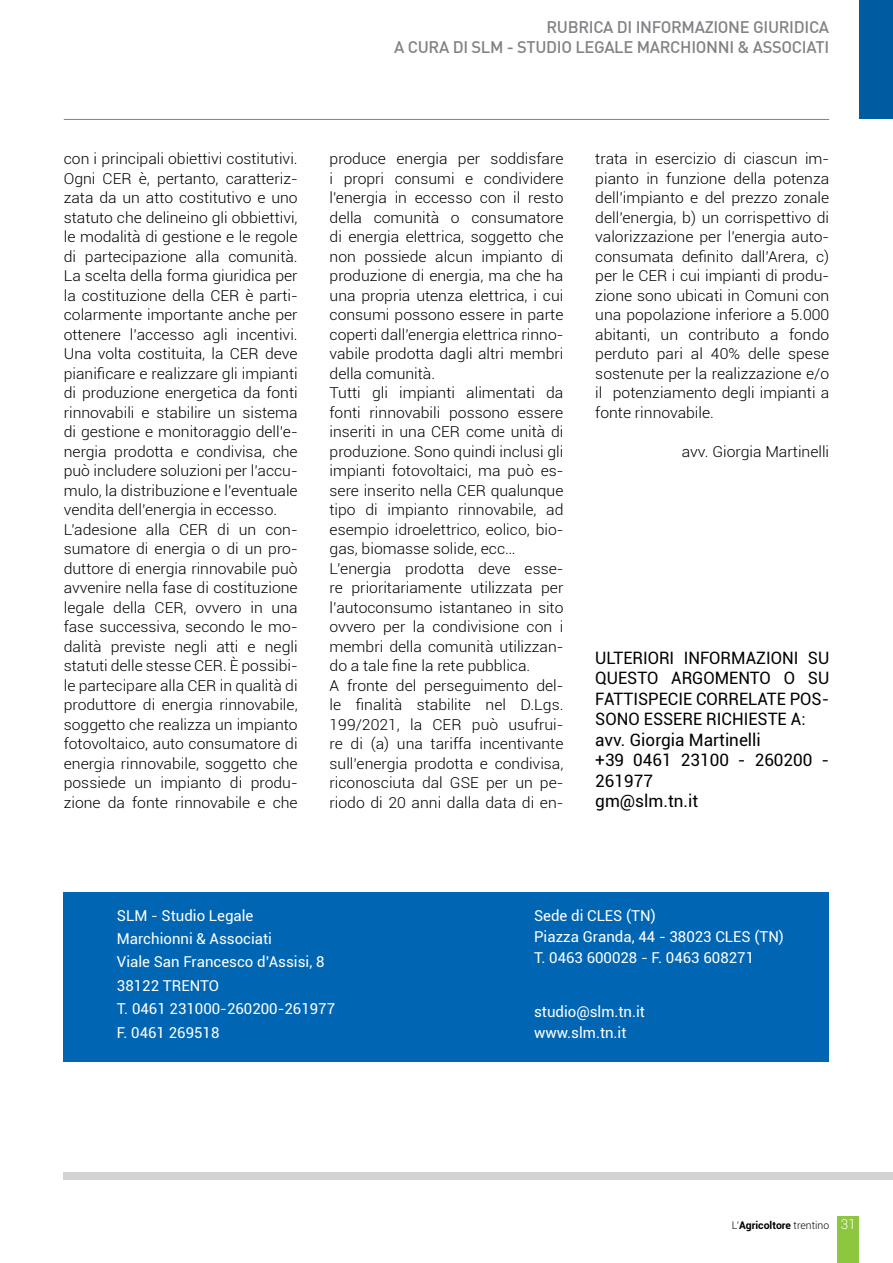
<style>
.page{position:relative;width:893px;height:1263px;background:#fff}
.page>*{position:absolute;margin:0;border:0;box-sizing:border-box;transform-origin:0 0}
.t1{font:17.1px/20.5px "Roboto";color:#000}
.t2{font:500 16.5px/19.8px "DIN Pro";letter-spacing:-.02em;color:#808285;text-align:right}
.t3{font:300 15px/19.5px "Roboto";color:#000;scale:1.05 1}
.t4{font:15px/23.4px "Roboto";color:#fff}
.t5{font:700 10.5px "Roboto";color:#000}
.s1{font-weight:300}
.s2{font-weight:300;font-size:13.5px;color:#fff}
</style>
<div class="page">
<div style="left:838px;top:1216px;width:21px;height:47px;background:#8dc63f"></div>
<div style="left:859px;top:0;width:34px;height:119px;background:#005b9f"></div>
<hr style="left:64px;top:119px;width:765px;height:1px;background:#808285">
<div style="left:64px;top:892px;width:765px;height:170px;background:#0066b3"></div>
<div style="left:64px;top:1172px;width:829px;height:7px;background:#d1d3d4"></div>
<p class="t2" style="left:394px;top:17px;width:437px">RUBRICA DI INFORMAZIONE GIURIDICA<br>A CURA DI SLM - STUDIO LEGALE MARCHIONNI &amp; ASSOCIATI</p>
<p class="t3" style="left:64px;top:149px;width:224px">con i principali obiettivi costitutivi.<br>Ogni CER è, pertanto, caratteriz&shy;zata da un atto costitutivo e uno statuto che delineino gli obbiettivi, le modalità di gestione e le regole di partecipazione alla comunità.<br>La scelta della forma giuridica per la costituzione della CER è parti&shy;colarmente importante anche per ottenere l’accesso agli incentivi.<br>Una volta costituita, la CER deve pianificare e realizzare gli impianti di produzione energetica da fonti rinnovabili e stabilire un sistema di gestione e monitoraggio dell’e&shy;nergia prodotta e condivisa, che può includere soluzioni per l’accu&shy;mulo, la distribuzione e l’eventuale vendita dell’energia in eccesso.<br>L'adesione alla CER di un con&shy;sumatore di energia o di un pro&shy;duttore di energia rinnovabile può avvenire nella fase di costituzione legale della CER, ovvero in una fase successiva, secondo le mo&shy;dalità previste negli atti e negli statuti delle stesse CER. È possibi&shy;le partecipare alla CER in qualità di produttore di energia rinnovabile, soggetto che realizza un impianto fotovoltaico, auto consumatore di energia rinnovabile, soggetto che possiede un impianto di produ&shy;zione da fonte rinnovabile e che</p>
<p class="t3" style="left:330px;top:149px;width:224px">produce energia per soddisfare i propri consumi e condividere l'energia in eccesso con il resto della comunità o consumatore di energia elettrica, soggetto che non possiede alcun impianto di produzione di energia, ma che ha una propria utenza elettrica, i cui consumi possono essere in parte coperti dall'energia elettrica rinno&shy;vabile prodotta dagli altri membri della comunità.<br>Tutti gli impianti alimentati da fonti rinnovabili possono essere inseriti in una CER come unità di produzione. Sono quindi inclusi gli impianti fotovoltaici, ma può es&shy;sere inserito nella CER qualunque tipo di impianto rinnovabile, ad esempio idroelettrico, eolico, bio&shy;gas, biomasse solide, ecc…<br>L’energia prodotta deve esse&shy;re prioritariamente utilizzata per l’autoconsumo istantaneo in sito ovvero per la condivisione con i membri della comunità utilizzan&shy;do a tale fine la rete pubblica.<br>A fronte del perseguimento del&shy;le finalità stabilite nel D.Lgs.<br>199/2021, la CER può usufrui&shy;re di (a) una tariffa incentivante sull’energia prodotta e condivisa, riconosciuta dal GSE per un pe&shy;riodo di 20 anni dalla data di en-</p>
<p class="t3" style="left:595px;top:149px;width:224px;text-align:justify">trata in esercizio di ciascun im&shy;pianto in funzione della potenza dell’impianto e del prezzo zonale dell’energia, b) un corrispettivo di valorizzazione per l’energia auto&shy;consumata definito dall’Arera, c) per le CER i cui impianti di produ&shy;zione sono ubicati in Comuni con una popolazione inferiore a 5.000 abitanti, un contributo a fondo perduto pari al 40% delle spese sostenute per la realizzazione e/o il potenziamento degli impianti a fonte rinnovabile.</p>
<p class="t3" style="left:682px;top:441px;width:142px">avv. Giorgia Martinelli</p>
<p class="t1" style="left:595px;top:647px;width:235px">ULTERIORI INFORMAZIONI SU<br>QUESTO ARGOMENTO O SU<br>FATTISPECIE CORRELATE POS-<br>SONO ESSERE RICHIESTE A: avv. Giorgia Martinelli<br>+39 0461 23100 - 260200 -<br>261977<br>gm@slm.tn.it</p>
<p class="t4" style="left:117px;top:903px;width:220px">SLM - Studio Legale<br>Marchionni &amp; Associati<br>Viale San Francesco d’Assisi, 8<br>38122 TRENTO<br>T. 0461 231000-260200-261977<br>F. 0461 269518</p>
<p class="t4" style="left:534px;top:904px;width:251px;line-height:21px">Sede di CLES (TN)<br>Piazza Granda, 44 - 38023 CLES (TN)<br>T. 0463 600028 - F. 0463 608271</p>
<p class="t4" style="left:534px;top:1000px;width:112px;line-height:21px">studio@slm.tn.it www.slm.tn.it</p>
<p class="t5" style="left:732px;top:1218px;width:126px"><span class="s1">L’</span>Agricoltore <span class="s1">trentino</span> <span class="s2">31</span></p>
</div>
